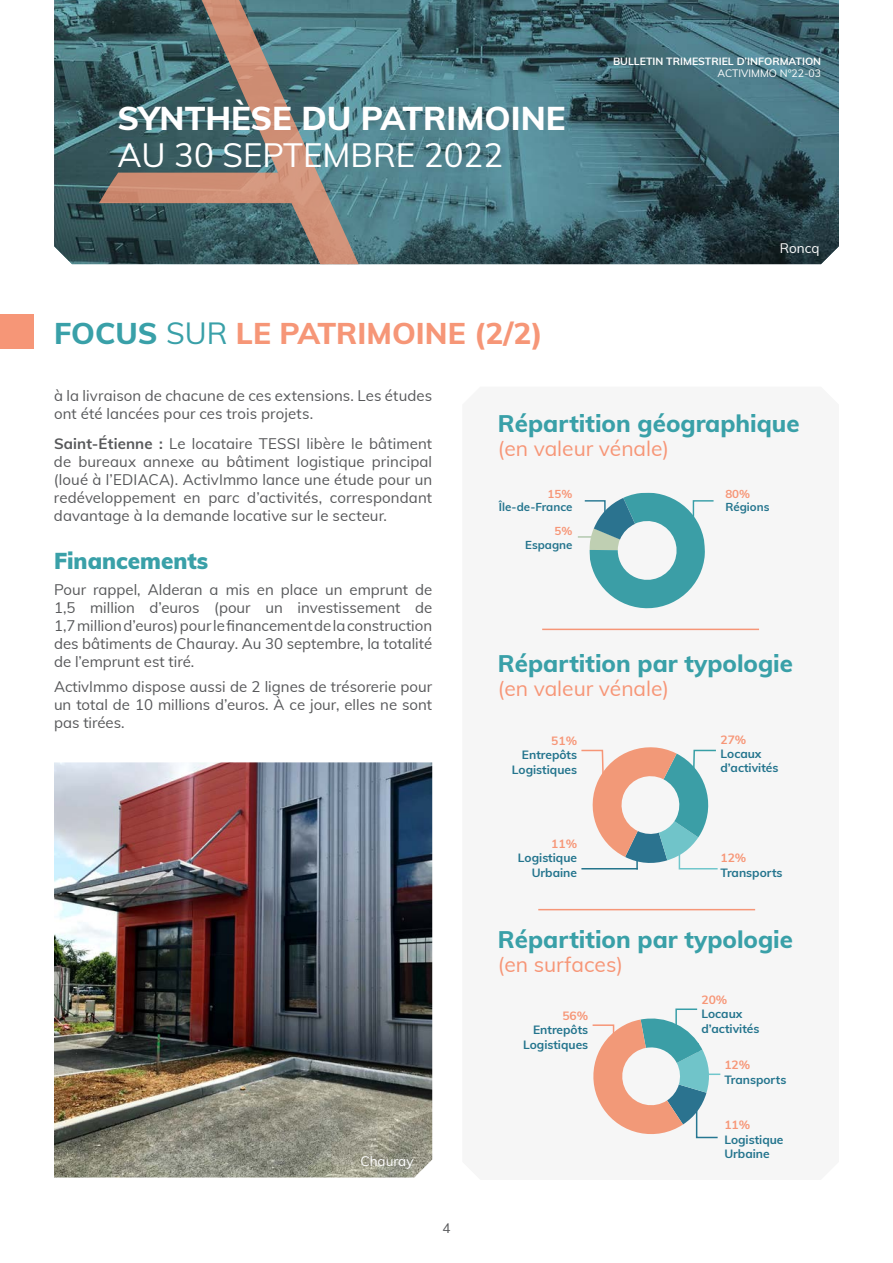
<style>
.page{position:relative;width:893px;height:1263px;background:#fff}
.page>*{position:absolute;margin:0;border:0;box-sizing:border-box;transform-origin:0 0}
.t1{font:800 33px "Muli";color:#fff}
.t2{font:33px "Muli";color:#fff}
.t3{font:800 30px "Muli";color:#f69677}
.t4{font:800 24px "Muli";color:#39a0a8}
.t5{font:900 22.5px "Muli";color:#39a0a8}
.t6{font:21px "Muli";color:#f69677}
.t7{font:15px/18px "Muli";color:#57585a;text-align:justify}
.t8{font:13.5px "Muli";color:#fff}
.t9{font:13.5px "Muli";color:#57585a}
.t10{font:700 12px/14.4px "Muli";color:#23748d;text-align:right}
.t11{font:700 12px "Muli";color:#f69677}
.t12{font:700 11.55px "Muli";color:#23748d}
.t13{font:700 11.55px "Muli";color:#f69677}
.t14{font:700 10.5px "Muli";color:#fff}
.t15{font:10.5px "Muli";color:#fff}
.s1{color:#39a0a8}
.s2{font-weight:400;color:#39a0a8}
.s3{font-weight:700}
</style>
<div class="page">
<img style="left:54px;top:0;width:785px;height:264px">
<svg style="left:99px;top:0;width:260px;height:264px;background:#5f6f6e"></svg>
<hr style="left:542px;top:629px;width:217px;height:1px;background:#f69677">
<hr style="left:578px;top:536px;width:20px;height:2px;background:#b3c9af">
<svg style="left:583px;top:492px;width:131px;height:117px"></svg>
<svg style="left:581px;top:747px;width:137px;height:123px"></svg>
<hr style="left:538px;top:909px;width:217px;height:1px;background:#f69677">
<svg style="left:592px;top:1008px;width:129px;height:131px"></svg>
<img style="left:54px;top:762px;width:378px;height:415px">
<div style="left:0;top:314px;width:34px;height:34px;background:#f69677"></div>
<h1 class="t1" style="left:117px;top:99px;width:450px">SYNTHÈSE DU PATRIMOINE</h1>
<h1 class="t2" style="left:117px;top:136px;width:387px">AU 30 SEPTEMBRE 2022</h1>
<h2 class="t3" style="left:54px;top:316px;width:490px"><span class="s1">FOCUS</span> <span class="s2">SUR</span> LE PATRIMOINE (2/2)</h2>
<p class="t14" style="left:613px;top:55px;width:210px">BULLETIN TRIMESTRIEL D’INFORMATION</p>
<p class="t15" style="left:717px;top:67px;width:105px">ACTIVIMMO N°22-03</p>
<p class="t8" style="left:780px;top:240px;width:41px">Roncq</p>
<p class="t7" style="left:54px;top:387px;width:380px">à la livraison de chacune de ces extensions. Les études ont été lancées pour ces trois projets.</p>
<p class="t7" style="left:54px;top:434px;width:380px"><span class="s3">Saint-Étienne :</span> Le locataire TESSI libère le bâtiment de bureaux annexe au bâtiment logistique principal (loué à l’EDIACA). ActivImmo lance une étude pour un redéveloppement en parc d’activités, correspondant davantage à la demande locative sur le secteur.</p>
<h3 class="t5" style="left:54px;top:552px;width:156px">Financements</h3>
<p class="t7" style="left:54px;top:580px;width:380px">Pour rappel, Alderan a mis en place un emprunt de 1,5 million d’euros (pour un investissement de 1,7 million d’euros) pour le financement de la construction des bâtiments de Chauray. Au 30 septembre, la totalité de l’emprunt est tiré.</p>
<p class="t7" style="left:54px;top:678px;width:380px">ActivImmo dispose aussi de 2 lignes de trésorerie pour un total de 10 millions d’euros. À ce jour, elles ne sont pas tirées.</p>
<p class="t8" style="left:360px;top:1153px;width:55px">Chauray</p>
<p class="t9" style="left:442px;top:1220px;width:10px">4</p>
<h3 class="t4" style="left:498px;top:410px;width:303px">Répartition géographique</h3>
<h3 class="t6" style="left:498px;top:436px;width:173px">(en valeur vénale)</h3>
<p class="t13" style="left:548px;top:487px;width:26px">15%</p>
<p class="t12" style="left:499px;top:501px;width:75px">Île-de-France</p>
<p class="t13" style="left:725px;top:487px;width:26px">80%</p>
<p class="t12" style="left:725px;top:501px;width:46px">Régions</p>
<p class="t13" style="left:555px;top:524px;width:19px">5%</p>
<p class="t12" style="left:525px;top:538px;width:49px">Espagne</p>
<h3 class="t4" style="left:498px;top:650px;width:297px">Répartition par typologie</h3>
<h3 class="t6" style="left:498px;top:676px;width:173px">(en valeur vénale)</h3>
<p class="t11" style="left:551px;top:734px;width:27px">51%</p>
<p class="t10" style="left:512px;top:748px;width:67px">Entrepôts<br>Logistiques</p>
<p class="t11" style="left:551px;top:837px;width:27px">11%</p>
<p class="t10" style="left:518px;top:851px;width:61px">Logistique<br>Urbaine</p>
<p class="t11" style="left:720px;top:732px;width:27px">27%</p>
<p class="t10" style="left:720px;top:746px;width:60px;text-align:left">Locaux d’activités</p>
<p class="t11" style="left:721px;top:851px;width:27px">12%</p>
<p class="t10" style="left:721px;top:865px;width:64px">Transports</p>
<h3 class="t4" style="left:498px;top:925px;width:297px">Répartition par typologie</h3>
<h3 class="t6" style="left:498px;top:952px;width:127px">(en surfaces)</h3>
<p class="t11" style="left:562px;top:1008px;width:27px">56%</p>
<p class="t10" style="left:523px;top:1023px;width:67px">Entrepôts<br>Logistiques</p>
<p class="t11" style="left:701px;top:993px;width:27px">20%</p>
<p class="t10" style="left:701px;top:1007px;width:60px;text-align:left">Locaux d’activités</p>
<p class="t11" style="left:724px;top:1058px;width:27px">12%</p>
<p class="t10" style="left:724px;top:1072px;width:64px">Transports</p>
<p class="t11" style="left:724px;top:1118px;width:27px">11%</p>
<p class="t10" style="left:724px;top:1132px;width:61px;text-align:left">Logistique<br>Urbaine</p>
</div>
